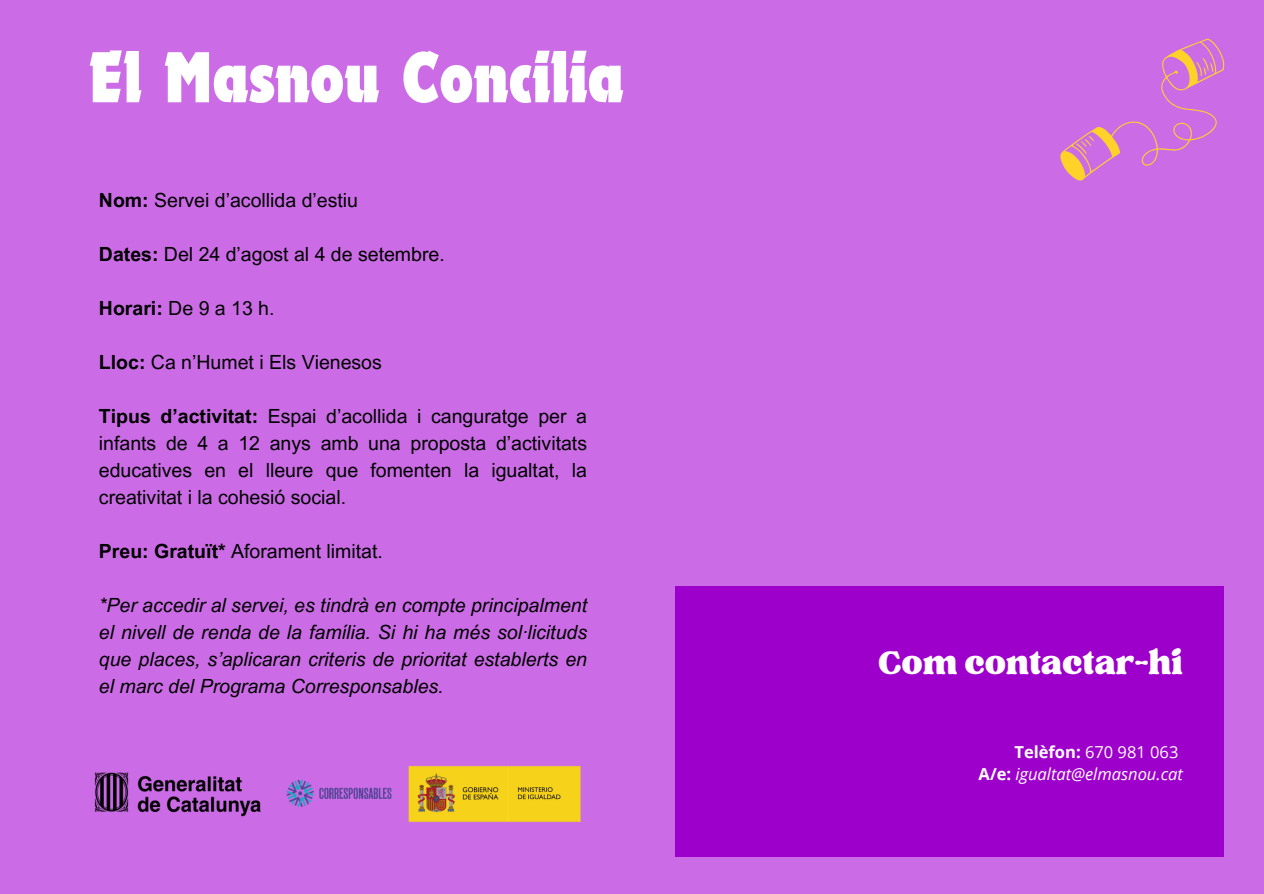
<style>
.page{position:relative;width:1264px;height:894px;background:#fff}
.page>*{position:absolute;margin:0;border:0;box-sizing:border-box;transform-origin:0 0}
.t1{font:700 condensed 75px "Dynamo Com";color:#fff}
.t2{font:45px "TAN Tangkiwood Display";color:#fff}
.t3{font:19.5px/27px "Arial MT Pro";color:#000;text-align:justify}
.t4{font:italic 19.5px/27px "Arial MT Pro";color:#000;text-align:justify}
.t5{font:italic 16.5px/22.5px "Open Sans";color:#fff;text-align:right}
.s1{font-weight:700}
.s2{font-weight:700;font-style:normal}
.s3{font-style:normal}
</style>
<div class="page">
<div style="left:0;top:0;width:1263px;height:893px;background:#cb6ce6"></div>
<div style="left:675px;top:586px;width:549px;height:270px;background:#9e00cb"></div>
<svg style="left:1060px;top:39px;width:164px;height:141px"></svg>
<img style="left:286px;top:765px;width:295px;height:58px">
<img style="left:94px;top:772px;width:167px;height:45px">
<h1 class="t1" style="left:89px;top:33px;width:536px">El Masnou Concilia</h1>
<p class="t3" style="left:99px;top:189px;width:261px"><span class="s1">Nom:</span> Servei d’acollida d’estiu</p>
<p class="t3" style="left:99px;top:243px;width:347px"><span class="s1">Dates:</span> Del 24 d’agost al 4 de setembre.</p>
<p class="t3" style="left:99px;top:297px;width:177px"><span class="s1">Horari:</span> De 9 a 13 h.</p>
<p class="t3" style="left:99px;top:351px;width:284px"><span class="s1">Lloc:</span> Ca n’Humet i Els Vienesos</p>
<p class="t3" style="left:99px;top:405px;width:489px"><span class="s1">Tipus d’activitat:</span> Espai d’acollida i canguratge per a infants de 4 a 12 anys amb una proposta d’activitats educatives en el lleure que fomenten la igualtat, la creativitat i la cohesió social.</p>
<p class="t3" style="left:99px;top:540px;width:285px"><span class="s1">Preu: Gratuït*</span> Aforament limitat.</p>
<p class="t4" style="left:99px;top:594px;width:489px">*Per accedir al servei, es tindrà en compte principalment el nivell de renda de la família. Si hi ha més sol·licituds que places, s’aplicaran criteris de prioritat establerts en el marc del Programa Corresponsables.</p>
<h2 class="t2" style="left:878px;top:646px;width:306px">Com contactar-hi</h2>
<p class="t5" style="left:978px;top:739px;width:206px"><span class="s2">Telèfon:</span> <span class="s3">670 981 063<br></span><span class="s2">A/e:</span> igualtat@elmasnou.cat</p>
</div>
